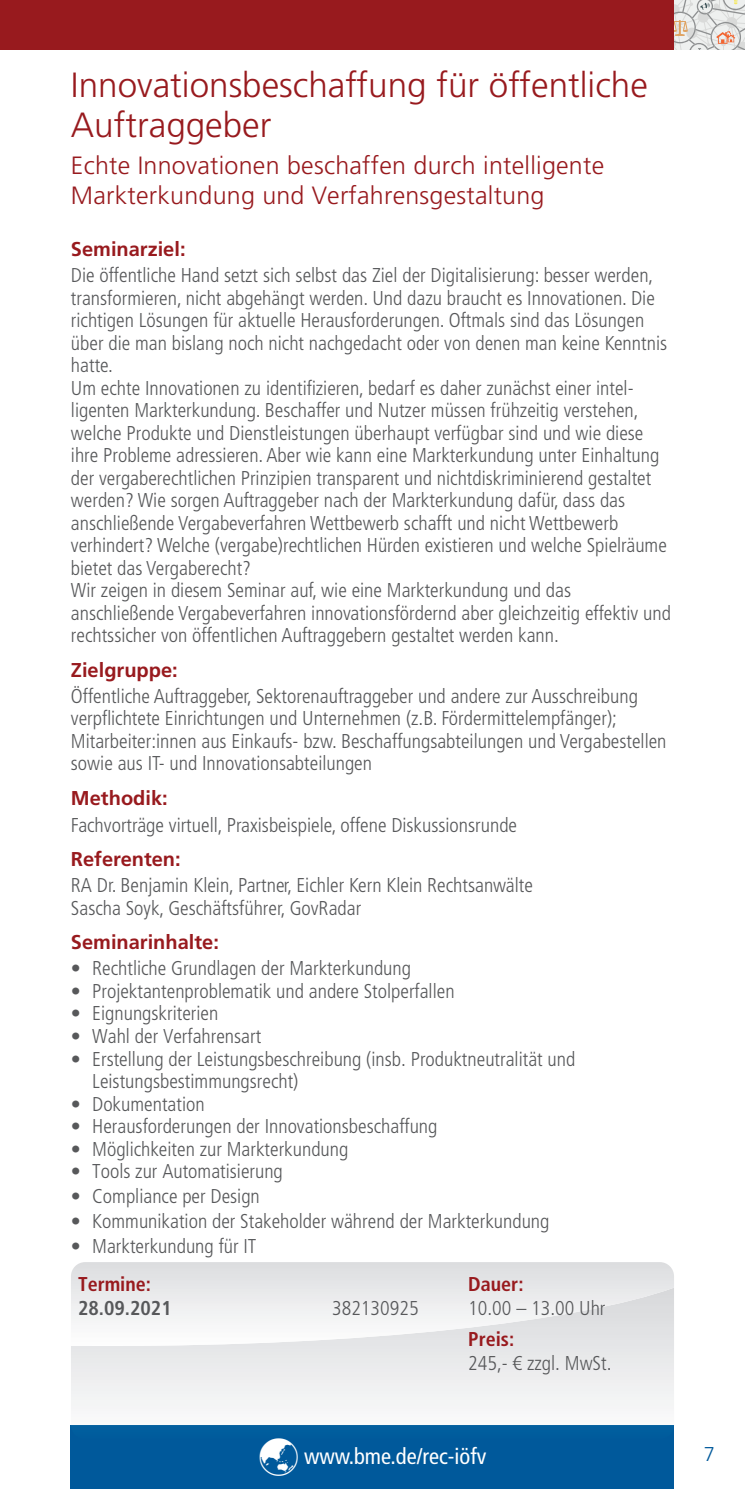
<style>
.page{position:relative;width:745px;height:1489px;background:#fff}
.page>*{position:absolute;margin:0;border:0;box-sizing:border-box;transform-origin:0 0}
.t1{font:300 35px/40px "Frutiger LT Std";color:#981a1e}
.t2{font:300 25px/30px "Frutiger LT Std";letter-spacing:.01em;color:#981a1e}
.t3{font:condensed 22.5px "Frutiger LT Std";color:#fff}
.t4{font:300 condensed 20px/22.5px "Frutiger LT Std";color:#57585a}
.t5{font:700 20px "Frutiger LT Std";color:#981a1e}
.t6{font:700 condensed 20px "Frutiger LT Std";color:#981a1e}
.t7{font:700 condensed 20px "Frutiger LT Std";color:#57585a}
.t8{font:300 20px "Frutiger LT Std";color:#00599b}
</style>
<div class="page">
<div style="left:0;top:0;width:744px;height:50px;background:#981a1e"></div>
<svg style="left:674px;top:0;width:70px;height:50px;background:#dbd8d3"></svg>
<div style="left:71px;top:1424px;width:602px;height:64px;background:#00599b"></div>
<div style="left:71px;top:1345px;width:602px;height:61px;background:#ededee"></div>
<svg style="left:71px;top:1424px;width:602px;height:2px"></svg>
<h1 class="t1" style="left:71px;top:66px;width:578px">Innovationsbeschaffung für öffentliche<br>Auftraggeber</h1>
<p class="t2" style="left:71px;top:151px;width:534px">Echte Innovationen beschaffen durch intelligente<br>Markterkundung und Verfahrensgestaltung</p>
<p class="t5" style="left:71px;top:237px;width:116px">Seminarziel:</p>
<p class="t4" style="left:71px;top:264px;width:601px">Die öffentliche Hand setzt sich selbst das Ziel der Digitalisierung: besser werden, transformieren, nicht abgehängt werden. Und dazu braucht es Innovationen. Die richtigen Lösungen für aktuelle Herausforderungen. Oftmals sind das Lösungen über die man bislang noch nicht nachgedacht oder von denen man keine Kenntnis hatte.<br>Um echte Innovationen zu identifi zieren, bedarf es daher zunächst einer intel&shy;ligenten Markterkundung. Beschaffer und Nutzer müssen frühzeitig verstehen, welche Produkte und Dienstleistungen überhaupt verfügbar sind und wie diese ihre Probleme adressieren. Aber wie kann eine Markterkundung unter Einhaltung der vergaberechtlichen Prinzipien transparent und nichtdiskriminierend gestaltet werden? Wie sorgen Auftraggeber nach der Markterkundung dafür, dass das anschließende Vergabeverfahren Wettbewerb schafft und nicht Wettbewerb verhindert? Welche (vergabe)rechtlichen Hürden existieren und welche Spielräume bietet das Vergaberecht?<br>Wir zeigen in diesem Seminar auf, wie eine Markterkundung und das anschließende Vergabeverfahren innovationsfördernd aber gleichzeitig effektiv und rechtssicher von öffentlichen Auftraggebern gestaltet werden kann.</p>
<p class="t5" style="left:71px;top:658px;width:108px">Zielgruppe:</p>
<p class="t4" style="left:71px;top:685px;width:596px">Öffentliche Auftraggeber, Sektorenauftraggeber und andere zur Ausschreibung verpfl ichtete Einrichtungen und Unternehmen (z.B. Fördermittelempfänger); Mitarbeiter:innen aus Einkaufs- bzw. Beschaffungsabteilungen und Vergabestellen sowie aus IT- und Innovationsabteilungen</p>
<p class="t5" style="left:71px;top:786px;width:98px">Methodik:</p>
<p class="t4" style="left:71px;top:814px;width:447px">Fachvorträge virtuell, Praxisbeispiele, offene Diskussionsrunde</p>
<p class="t5" style="left:71px;top:847px;width:111px">Referenten:</p>
<p class="t4" style="left:71px;top:874px;width:463px">RA Dr. Benjamin Klein, Partner, Eichler Kern Klein Rechtsanwälte<br>Sascha Soyk, Geschäftsführer, GovRadar</p>
<p class="t5" style="left:71px;top:930px;width:149px">Seminarinhalte:</p>
<p class="t4" style="left:71px;top:957px;width:341px">• Rechtliche Grundlagen der Markterkundung</p>
<p class="t4" style="left:71px;top:980px;width:385px">• Projektantenproblematik und andere Stolperfallen</p>
<p class="t4" style="left:71px;top:1002px;width:149px">• Eignungskriterien</p>
<p class="t4" style="left:71px;top:1025px;width:192px">• Wahl der Verfahrensart</p>
<p class="t4" style="left:92px;top:1047px;width:484px;text-indent:-21px">• Erstellung der Leistungsbeschreibung (insb. Produktneutralität und<br>Leistungsbestimmungsrecht)</p>
<p class="t4" style="left:71px;top:1092px;width:135px">• Dokumentation</p>
<p class="t4" style="left:71px;top:1115px;width:368px">• Herausforderungen der Innovationsbeschaffung</p>
<p class="t4" style="left:71px;top:1137px;width:279px">• Möglichkeiten zur Markterkundung</p>
<p class="t4" style="left:71px;top:1160px;width:213px">• Tools zur Automatisierung</p>
<p class="t4" style="left:71px;top:1185px;width:190px">• Compliance per Design</p>
<p class="t4" style="left:71px;top:1210px;width:479px">• Kommunikation der Stakeholder während der Markterkundung</p>
<p class="t4" style="left:71px;top:1235px;width:187px">• Markterkundung für IT</p>
<p class="t6" style="left:78px;top:1272px;width:75px">Termine:</p>
<p class="t7" style="left:78px;top:1296px;width:95px">28.09.2021</p>
<p class="t4" style="left:332px;top:1296px;width:88px">382130925</p>
<p class="t6" style="left:468px;top:1272px;width:57px">Dauer:</p>
<p class="t4" style="left:468px;top:1296px;width:139px">10.00 – 13.00 Uhr</p>
<p class="t6" style="left:468px;top:1326px;width:47px">Preis:</p>
<p class="t4" style="left:468px;top:1351px;width:145px">245,- € zzgl. MwSt.</p>
<p class="t3" style="left:304px;top:1443px;width:183px">www.bme.de/rec-iöfv</p>
<p class="t8" style="left:703px;top:1442px;width:13px">7</p>
</div>
